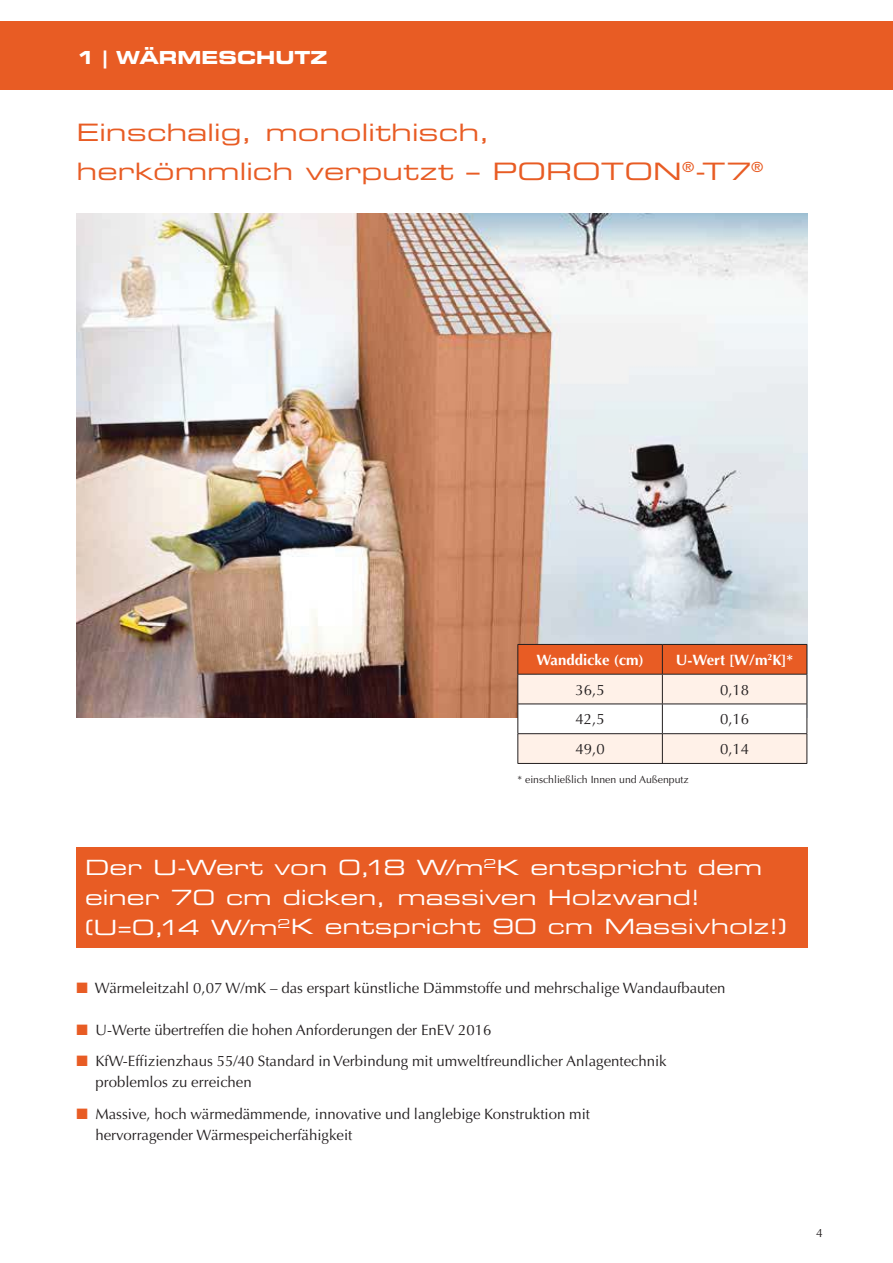
<style>
.page{position:relative;width:893px;height:1263px;background:#fff}
.page>*{position:absolute;margin:0;border:0;box-sizing:border-box;transform-origin:0 0}
.t1{font:24px/39px "Eurostile LT Std Ex 2";letter-spacing:-.005em;color:#e85c24;scale:1.1 1}
.t2{font:21px/30px "Eurostile LT Std Ex 2";color:#fff;scale:1.1 1}
.t3{font:18px "Eurostile LT Std Bold Ex 2";color:#fff}
.t4{font:15px/21px "Optima LT Std";color:#231f20}
.t5{font:700 15px "Optima LT Std";color:#fff}
.t6{font:12px "Optima LT Std";color:#231f20}
.t7{font:10.5px "Optima LT Std";color:#231f20}
.s1{color:#e85c24}
</style>
<div class="page">
<div style="left:0;top:21px;width:893px;height:69px;background:#e85c24"></div>
<img style="left:77px;top:214px;width:731px;height:503px">
<svg style="left:517px;top:644px;width:290px;height:119px"></svg>
<hr style="left:517px;top:763px;width:290px;height:1px;background:#231f20">
<div style="left:77px;top:848px;width:731px;height:100px;background:#e85c24"></div>
<p class="t3" style="left:77px;top:50px;width:252px">1 | WÄRMESCHUTZ</p>
<h1 class="t1" style="left:77px;top:115px;width:626px">Einschalig, monolithisch,<br>herkömmlich verputzt – POROTON<sup>®</sup>-T7<sup>®</sup></h1>
<p class="t5" style="left:536px;top:653px;width:109px">Wanddicke (cm)</p>
<p class="t5" style="left:676px;top:653px;width:119px">U-Wert [W/m<sup>2</sup>K]*</p>
<p class="t4" style="left:575px;top:680px;width:31px">36,5</p>
<p class="t4" style="left:720px;top:680px;width:31px">0,18</p>
<p class="t4" style="left:575px;top:710px;width:31px">42,5</p>
<p class="t4" style="left:720px;top:710px;width:31px">0,16</p>
<p class="t4" style="left:575px;top:740px;width:31px">49,0</p>
<p class="t4" style="left:720px;top:740px;width:31px">0,14</p>
<p class="t7" style="left:517px;top:775px;width:173px">* einschließlich Innen und Außenputz</p>
<h2 class="t2" style="left:85px;top:854px;width:639px">Der U-Wert von 0,18 W/m<sup>2</sup>K entspricht dem einer 70 cm dicken, massiven Holzwand! (U=0,14 W/m<sup>2</sup>K entspricht 90 cm Massivholz!)</h2>
<p class="t4" style="left:77px;top:979px;width:650px"><span class="s1">■</span> Wärmeleitzahl 0,07 W/mK – das erspart künstliche Dämmstoffe und mehrschalige Wandaufbauten</p>
<p class="t4" style="left:77px;top:1021px;width:416px"><span class="s1">■</span> U-Werte übertreffen die hohen Anforderungen der EnEV 2016</p>
<p class="t4" style="left:95px;top:1052px;width:573px;text-indent:-19px"><span class="s1">■</span> KfW-Effizienzhaus 55/40 Standard in Verbindung mit umweltfreundlicher Anlagentechnik problemlos zu erreichen</p>
<p class="t4" style="left:95px;top:1104px;width:496px;text-indent:-19px"><span class="s1">■</span> Massive, hoch wärmedämmende, innovative und langlebige Konstruktion mit hervorragender Wärmespeicherfähigkeit</p>
<p class="t6" style="left:816px;top:1228px;width:8px">4</p>
</div>
